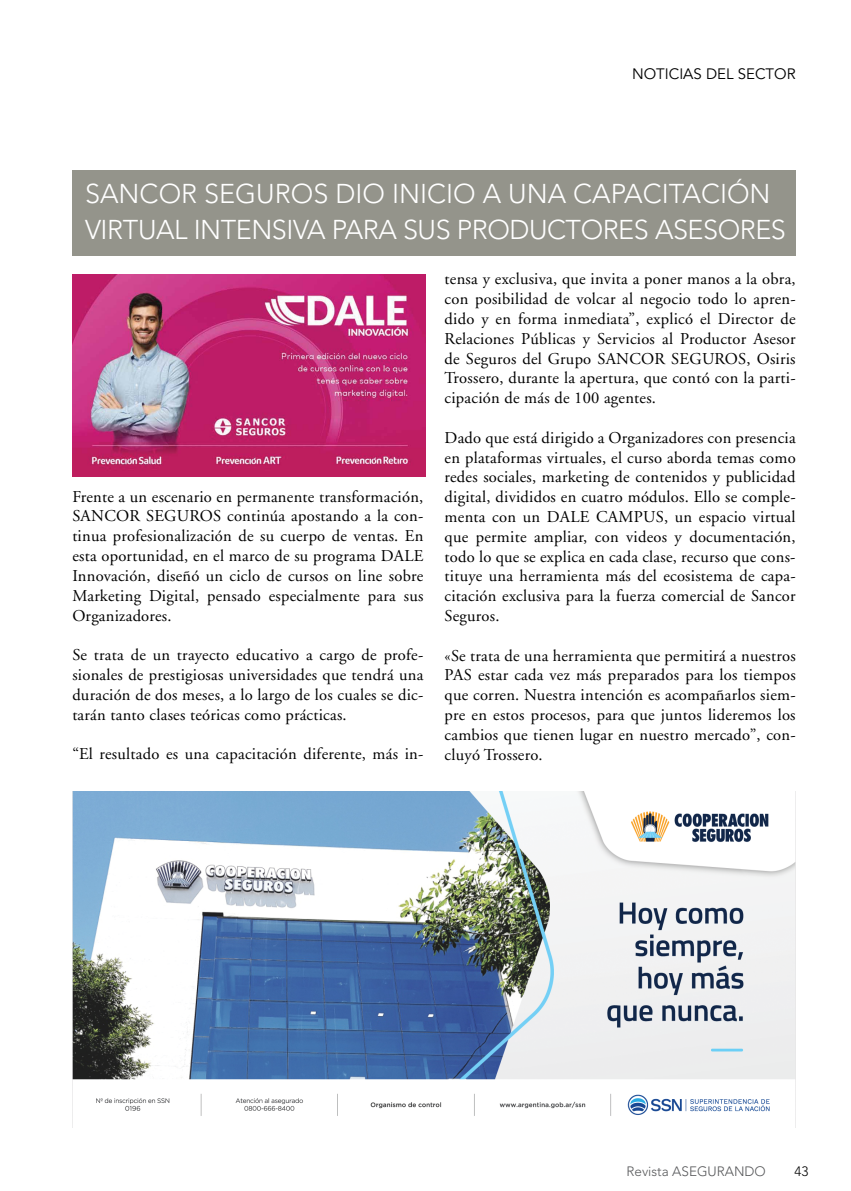
<style>
.page{position:relative;width:851px;height:1191px;background:#fff}
.page>*{position:absolute;margin:0;border:0;box-sizing:border-box;transform-origin:0 0}
.t1{font:300 27px "Avenir";color:#fff}
.t2{font:16.5px/19.8px "Adobe Garamond";letter-spacing:.015em;color:#000;text-align:justify}
.t3{font:15px "Avenir";color:#000}
.t4{font:300 13.5px "Avenir";color:#58595b}
.t5{font:300 13.5px "Avenir";color:#000}
</style>
<div class="page">
<div style="left:72px;top:170px;width:723px;height:85px;background:#94948b"></div>
<img style="left:72px;top:791px;width:723px;height:336px">
<img style="left:72px;top:275px;width:353px;height:202px">
<p class="t3" style="left:632px;top:66px;width:165px">NOTICIAS DEL SECTOR</p>
<h1 class="t1" style="left:85px;top:178px;width:267px">SANCOR SEGUROS DIO</h1>
<h1 class="t1" style="left:392px;top:178px;width:15px">INICIO</h1>
<h1 class="t1" style="left:482px;top:178px;width:46px">A UNA</h1>
<h1 class="t1" style="left:573px;top:178px;width:16px">CAPACITACI</h1>
<h1 class="t1" style="left:727px;top:178px;width:39px">ÓN</h1>
<h1 class="t1" style="left:85px;top:214px;width:16px">VIRTUAL</h1>
<h1 class="t1" style="left:194px;top:214px;width:16px">INTENSIVA</h1>
<h1 class="t1" style="left:332px;top:214px;width:17px">PARA</h1>
<h1 class="t1" style="left:403px;top:214px;width:16px">SUS</h1>
<h1 class="t1" style="left:456px;top:214px;width:34px">PRODUCTORES</h1>
<h1 class="t1" style="left:655px;top:214px;width:35px">ASESORES</h1>
<p class="t2" style="left:72px;top:487px;width:352px">Frente a un escenario en permanente transformación, SANCOR SEGUROS continúa apostando a la con&shy;tinua profesionalización de su cuerpo de ventas. En esta oportunidad, en el marco de su programa DALE Innovación, diseñó un ciclo de cursos on line sobre Marketing Digital, pensado especialmente para sus Organizadores.</p>
<p class="t2" style="left:72px;top:645px;width:352px">Se trata de un trayecto educativo a cargo de profe&shy;sionales de prestigiosas universidades que tendrá una duración de dos meses, a lo largo de los cuales se dic&shy;tarán tanto clases teóricas como prácticas.</p>
<p class="t2" style="left:72px;top:744px;width:352px">“El resultado es una capacitación diferente, más in-</p>
<p class="t2" style="left:444px;top:269px;width:352px">tensa y exclusiva, que invita a poner manos a la obra, con posibilidad de volcar al negocio todo lo apren&shy;dido y en forma inmediata”, explicó el Director de Relaciones Públicas y Servicios al Productor Asesor de Seguros del Grupo SANCOR SEGUROS, Osiris Trossero, durante la apertura, que contó con la parti&shy;cipación de más de 100 agentes.</p>
<p class="t2" style="left:444px;top:428px;width:352px">Dado que está dirigido a Organizadores con presencia en plataformas virtuales, el curso aborda temas como redes sociales, marketing de contenidos y publicidad digital, divididos en cuatro módulos. Ello se comple&shy;menta con un DALE CAMPUS, un espacio virtual que permite ampliar, con videos y documentación, todo lo que se explica en cada clase, recurso que cons&shy;tituye una herramienta más del ecosistema de capa&shy;citación exclusiva para la fuerza comercial de Sancor Seguros.</p>
<p class="t2" style="left:444px;top:646px;width:352px">«Se trata de una herramienta que permitirá a nuestros PAS estar cada vez más preparados para los tiempos que corren. Nuestra intención es acompañarlos siem&shy;pre en estos procesos, para que juntos lideremos los cambios que tienen lugar en nuestro mercado”, con&shy;cluyó Trossero.</p>
<p class="t4" style="left:626px;top:1163px;width:141px">REVISTA ASEGURANDO</p>
<p class="t5" style="left:794px;top:1163px;width:16px">43</p>
</div>
